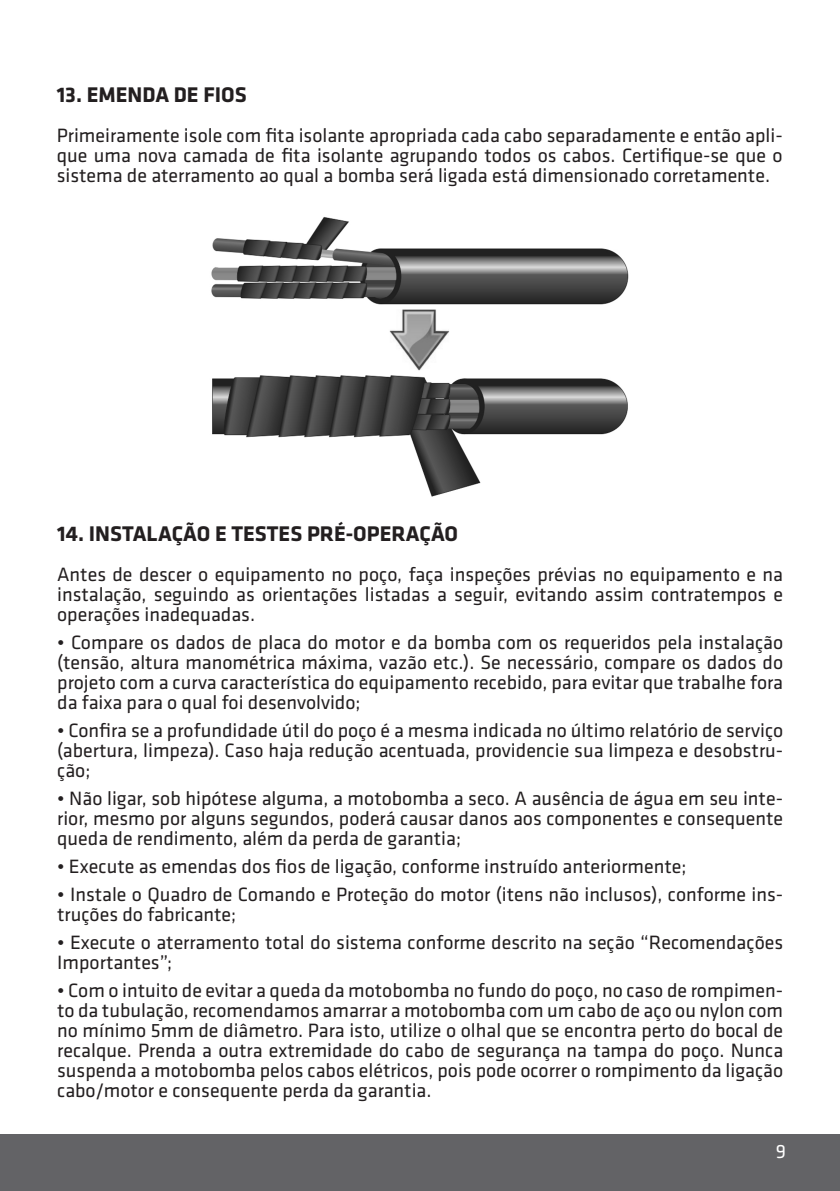
<style>
.page{position:relative;width:840px;height:1191px;background:#fff}
.page>*{position:absolute;margin:0;border:0;box-sizing:border-box;transform-origin:0 0}
.Titulo{font:700 22px "Klavika";color:#231f20}
.Titulo-2{font:20px/20px "Klavika";color:#231f20;text-align:justify}
.t1{font:20px "Klavika";color:#fff}
</style>
<div class="page">
<div style="left:0;top:1134px;width:839px;height:57px;background:#636366"></div>
<img style="left:211px;top:217px;width:418px;height:280px">
<p class="Titulo" style="left:57px;top:82px;width:191px">13. EMENDA DE FIOS</p>
<p class="Titulo-2" style="left:57px;top:125px;width:727px">Primeiramente isole com fita isolante apropriada cada cabo separadamente e então apli&shy;que uma nova camada de fita isolante agrupando todos os cabos. Certifique-se que o sistema de aterramento ao qual a bomba será ligada está dimensionado corretamente.</p>
<p class="Titulo" style="left:57px;top:522px;width:402px">14. INSTALAÇÃO E TESTES PRÉ-OPERAÇÃO</p>
<p class="Titulo-2" style="left:57px;top:565px;width:727px">Antes de descer o equipamento no poço, faça inspeções prévias no equipamento e na instalação, seguindo as orientações listadas a seguir, evitando assim contratempos e operações inadequadas.</p>
<p class="Titulo-2" style="left:57px;top:633px;width:727px">• Compare os dados de placa do motor e da bomba com os requeridos pela instalação (tensão, altura manométrica máxima, vazão etc.). Se necessário, compare os dados do projeto com a curva característica do equipamento recebido, para evitar que trabalhe fora da faixa para o qual foi desenvolvido;</p>
<p class="Titulo-2" style="left:57px;top:721px;width:727px">• Confira se a profundidade útil do poço é a mesma indicada no último relatório de serviço (abertura, limpeza). Caso haja redução acentuada, providencie sua limpeza e desobstru&shy;ção;</p>
<p class="Titulo-2" style="left:57px;top:789px;width:727px">• Não ligar, sob hipótese alguma, a motobomba a seco. A ausência de água em seu inte&shy;rior, mesmo por alguns segundos, poderá causar danos aos componentes e consequente queda de rendimento, além da perda de garantia;</p>
<p class="Titulo-2" style="left:57px;top:857px;width:630px">• Execute as emendas dos fios de ligação, conforme instruído anteriormente;</p>
<p class="Titulo-2" style="left:57px;top:885px;width:727px">• Instale o Quadro de Comando e Proteção do motor (itens não inclusos), conforme ins&shy;truções do fabricante;</p>
<p class="Titulo-2" style="left:57px;top:933px;width:727px">• Execute o aterramento total do sistema conforme descrito na seção “Recomendações<br>Importantes”;</p>
<p class="Titulo-2" style="left:57px;top:981px;width:727px">• Com o intuito de evitar a queda da motobomba no fundo do poço, no caso de rompimen&shy;to da tubulação, recomendamos amarrar a motobomba com um cabo de aço ou nylon com no mínimo 5mm de diâmetro. Para isto, utilize o olhal que se encontra perto do bocal de recalque. Prenda a outra extremidade do cabo de segurança na tampa do poço. Nunca suspenda a motobomba pelos cabos elétricos, pois pode ocorrer o rompimento da ligação cabo/motor e consequente perda da garantia.</p>
<p class="t1" style="left:775px;top:1141px;width:12px">9</p>
</div>
